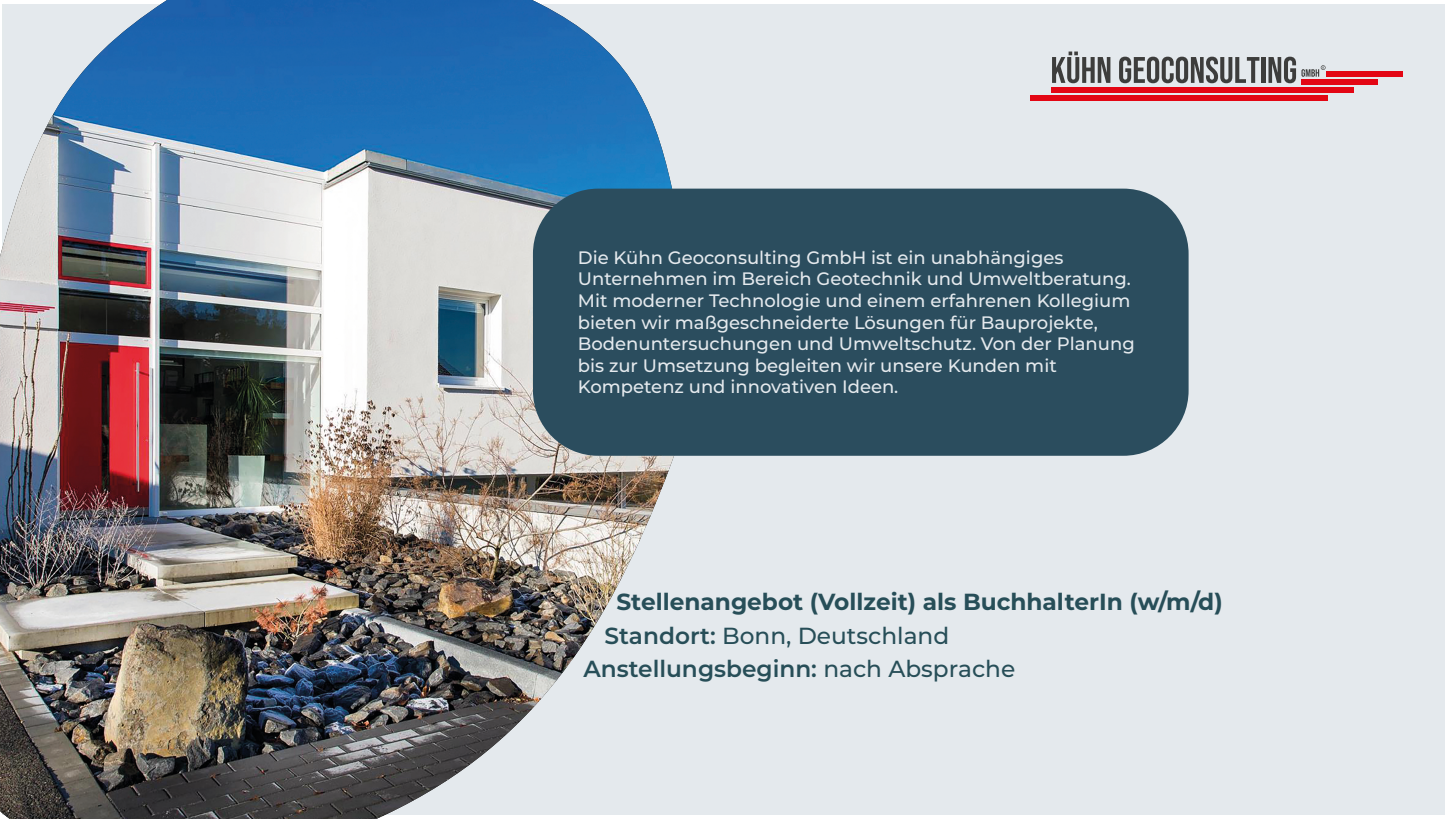
<style>
.page{position:relative;width:1449px;height:819px;background:#fff}
.page>*{position:absolute;margin:0;border:0;box-sizing:border-box;transform-origin:0 0}
.t1{font:700 23.25px "Montserrat";color:#274e58}
.t2{font:600 23.25px "Montserrat";color:#274e58}
.t3{font:500 23.25px "Montserrat";color:#274e58}
.t4{font:500 18px/21.6px "Montserrat";color:#e4e9ed}
.s1{font-weight:600}
.s2{font-weight:500}
</style>
<div class="page">
<div style="left:4px;top:4px;width:1440px;height:810px;background:#e4e9ed"></div>
<img style="left:0;top:0;width:695px;height:819px">
<div style="left:533px;top:189px;width:655px;height:267px;background:#2b4d5e;border-radius:65px"></div>
<svg style="left:1052px;top:52px;width:58px;height:31px"></svg>
<svg style="left:1119px;top:57px;width:140px;height:26px"></svg>
<hr style="left:1261px;top:57px;width:4px;height:26px;background:#3d3d3c">
<div style="left:1326px;top:72px;width:76px;height:5px;background:#e30614"></div>
<div style="left:1301px;top:80px;width:77px;height:5px;background:#e30614"></div>
<div style="left:1051px;top:88px;width:302px;height:5px;background:#e30614"></div>
<div style="left:1030px;top:95px;width:297px;height:6px;background:#e30614"></div>
<svg style="left:1268px;top:57px;width:57px;height:26px"></svg>
<p class="t4" style="left:578px;top:246px;width:554px">Die Kühn Geoconsulting GmbH ist ein unabhängiges<br>Unternehmen im Bereich Geotechnik und Umweltberatung.<br>Mit moderner Technologie und einem erfahrenen Kollegium</p>
<p class="t4" style="left:578px;top:310px;width:521px">bieten wir maßgeschneiderte Lösungen für Bauprojekte,</p>
<p class="t4" style="left:578px;top:332px;width:558px">Bodenuntersuchungen und Umweltschutz. Von der Planung</p>
<p class="t4" style="left:578px;top:354px;width:480px">bis zur Umsetzung begleiten wir unsere Kunden mit<br>Kompetenz und innovativen Ideen.</p>
<p class="t1" style="left:616px;top:584px;width:608px">Stellenangebot (Vollzeit) als BuchhalterIn (w/m/d)</p>
<p class="t3" style="left:604px;top:619px;width:346px"><span class="s1">Standort:</span> Bonn, Deutschland</p>
<p class="t2" style="left:583px;top:652px;width:433px">Anstellungsbeginn: <span class="s2">nach Absprache</span></p>
</div>
